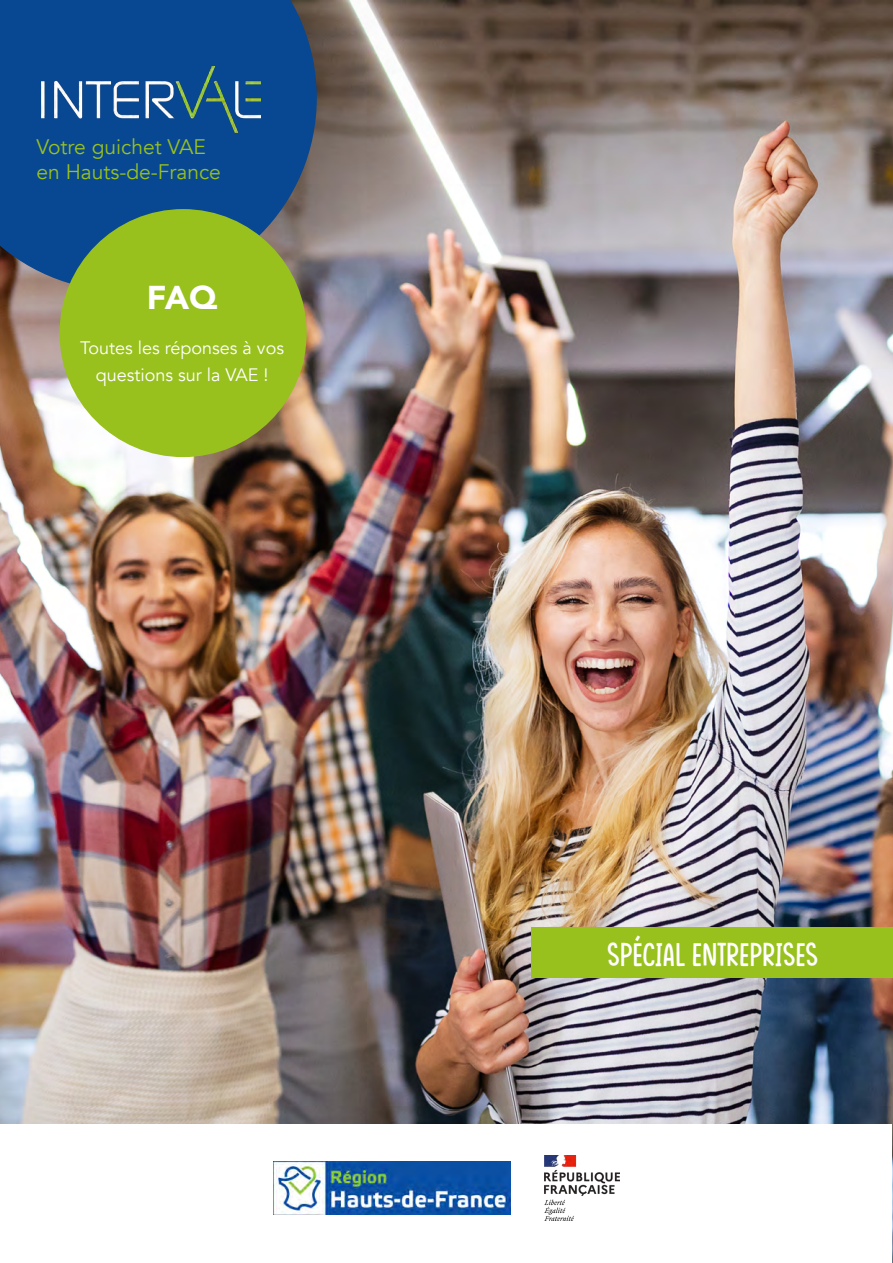
<style>
.page{position:relative;width:893px;height:1263px;background:#fff}
.page>*{position:absolute;margin:0;border:0;box-sizing:border-box;transform-origin:0 0}
.t1{font:33px "Alone On Earth";color:#fff}
.t2{font:900 33px "Avenir";color:#fff}
.t3{font:21px/25.2px "Avenir";color:#98c11e}
.t4{font:18px/27px "Avenir";color:#fff;text-align:center}
</style>
<div class="page">
<img style="left:0;top:0;width:893px;height:1263px">
<div style="left:1px;top:1124px;width:891px;height:139px;background:#fff"></div>
<img style="left:274px;top:1162px;width:236px;height:52px">
<img style="left:544px;top:1155px;width:75px;height:65px">
<svg style="left:0;top:0;width:317px;height:291px;fill:#084792"></svg>
<img style="left:41px;top:67px;width:220px;height:65px">
<div style="left:60px;top:209px;width:247px;height:248px;background:#98c11e;border-radius:50%"></div>
<div style="left:532px;top:928px;width:361px;height:50px;background:#98c11e"></div>
<p class="t3" style="left:36px;top:135px;width:186px">Votre guichet VAE en Hauts-de-France</p>
<h1 class="t2" style="left:147px;top:270px;width:72px">FAQ</h1>
<p class="t4" style="left:80px;top:335px;width:205px">Toutes les réponses à vos questions sur la VAE !</p>
<h1 class="t1" style="left:607px;top:934px;width:212px">SPÉCIAL ENTREPRISES</h1>
</div>
